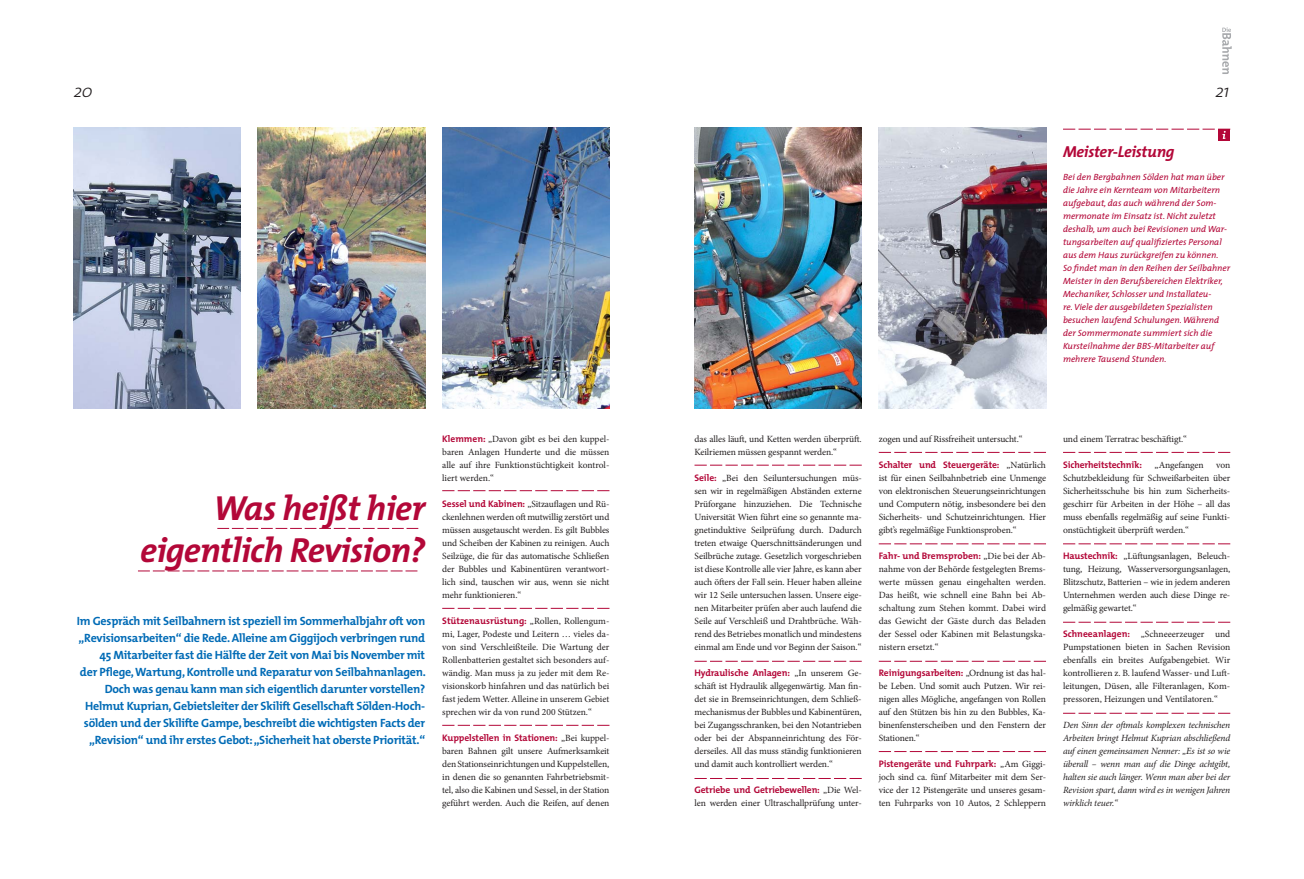
<style>
.page{position:relative;width:1304px;height:879px;background:#fff}
.page>*{position:absolute;margin:0;border:0;box-sizing:border-box;transform-origin:0 0}
.t1{font:italic 700 35px/42px "The Mix";letter-spacing:-.02em;color:#b30738;text-align:right}
.t2{font:italic 300 18px "The Mix";color:#231f20}
.t3{font:italic 700 16px "The Mix";letter-spacing:-.02em;color:#b30738}
.t4{font:700 12px/17px "The Mix";letter-spacing:-.02em;color:#006bb6;text-align:right}
.t5{font:9.5px/13px "Minion Pro";letter-spacing:-.01em;color:#231f20;text-align:justify}
.t6{font:700 9.5px "The Mix";letter-spacing:-.01em;color:#b30738}
.t7{font:italic 9.5px/13px "Minion Pro";letter-spacing:-.015em;color:#231f20;text-align:justify}
.t8{font:italic 9px/13px "The Mix";color:#b30738}
.s1{font-family:"The Mix";font-weight:700;color:#b30738}
.s2{font-family:"Minion Pro";font-weight:400;color:#231f20}
</style>
<div class="page">
<svg style="left:1222px;top:27px;width:10px;height:47px"></svg>
<svg style="left:217px;top:528px;width:201px;height:1px"></svg>
<svg style="left:138px;top:571px;width:279px;height:1px"></svg>
<svg style="left:442px;top:490px;width:167px;height:1px"></svg>
<svg style="left:442px;top:608px;width:167px;height:1px"></svg>
<svg style="left:442px;top:725px;width:167px;height:1px"></svg>
<svg style="left:694px;top:465px;width:168px;height:1px"></svg>
<svg style="left:694px;top:661px;width:168px;height:1px"></svg>
<svg style="left:879px;top:661px;width:167px;height:1px"></svg>
<svg style="left:694px;top:778px;width:168px;height:1px"></svg>
<svg style="left:879px;top:452px;width:167px;height:1px"></svg>
<svg style="left:1063px;top:452px;width:167px;height:1px"></svg>
<svg style="left:879px;top:544px;width:167px;height:1px"></svg>
<svg style="left:1063px;top:544px;width:167px;height:1px"></svg>
<svg style="left:1063px;top:622px;width:167px;height:1px"></svg>
<svg style="left:1063px;top:713px;width:167px;height:1px"></svg>
<svg style="left:879px;top:751px;width:167px;height:1px"></svg>
<img style="left:74px;top:128px;width:167px;height:280px">
<img style="left:258px;top:128px;width:167px;height:280px">
<img style="left:442px;top:128px;width:167px;height:280px">
<img style="left:694px;top:128px;width:168px;height:280px">
<img style="left:879px;top:128px;width:167px;height:280px">
<div style="left:1218px;top:129px;width:12px;height:12px;background:#b30738"></div>
<svg style="left:1063px;top:129px;width:163px;height:10px"></svg>
<h2 class="t2" style="left:74px;top:83px;width:21px">20</h2>
<h2 class="t2" style="left:1215px;top:83px;width:16px">21</h2>
<h1 class="t1" style="left:140px;top:490px;width:287px">Was heißt hier eigentlich Revision?</h1>
<p class="t4" style="left:77px;top:613px;width:350px">Im Gespräch mit Seilbahnern ist speziell im Sommerhalbjahr oft von „Revisionsarbeiten“ die Rede. Alleine am Giggijoch verbringen rund 45 Mitarbeiter fast die Hälfte der Zeit von Mai bis November mit<br>der Pflege, Wartung, Kontrolle und Reparatur von Seilbahnanlagen.<br>Doch was genau kann man sich eigentlich darunter vorstellen?<br>Helmut Kuprian, Gebietsleiter der Skilift Gesellschaft Sölden-Hoch&shy;sölden und der Skilifte Gampe, beschreibt die wichtigsten Facts der „Revision“ und ihr erstes Gebot: „Sicherheit hat oberste Priorität.“</p>
<p class="t5" style="left:442px;top:433px;width:169px"><span class="s1">Klemmen:</span> „Davon gibt es bei den kuppel&shy;baren Anlagen Hunderte und die müssen alle auf ihre Funktionstüchtigkeit kontrol&shy;liert werden.“</p>
<p class="t5" style="left:442px;top:498px;width:169px"><span class="s1">Sessel und Kabinen:</span> „Sitzauflagen und Rü&shy;ckenlehnen werden oft mutwillig zerstört und müssen ausgetauscht werden. Es gilt Bubbles und Scheiben der Kabinen zu reinigen. Auch Seilzüge, die für das automatische Schließen der Bubbles und Kabinentüren verantwort&shy;lich sind, tauschen wir aus, wenn sie nicht mehr funktionieren.“</p>
<p class="t6" style="left:442px;top:617px;width:169px">Stützenausrüstung: <span class="s2">„Rollen, Rollengum-</span></p>
<p class="t5" style="left:442px;top:628px;width:169px">mi, Lager, Podeste und Leitern … vieles da&shy;von sind Verschleißteile. Die Wartung der Rollenbatterien gestaltet sich besonders auf&shy;wändig. Man muss ja zu jeder mit dem Re&shy;visionskorb hinfahren und das natürlich bei fast jedem Wetter. Alleine in unserem Gebiet sprechen wir da von rund 200 Stützen.“</p>
<p class="t6" style="left:442px;top:734px;width:169px">Kuppelstellen in Stationen: <span class="s2">„Bei kuppel-</span></p>
<p class="t5" style="left:442px;top:745px;width:169px">baren Bahnen gilt unsere Aufmerksamkeit den Stationseinrichtungen und Kuppelstellen, in denen die so genannten Fahrbetriebsmit&shy;tel, also die Kabinen und Sessel, in der Station geführt werden. Auch die Reifen, auf denen</p>
<h3 class="t3" style="left:1063px;top:144px;width:113px">Meister-Leistung</h3>
<p class="t8" style="left:1063px;top:171px;width:169px">Bei den Bergbahnen Sölden hat man über die Jahre ein Kernteam von Mitarbeitern aufgebaut, das auch während der Som&shy;mermonate im Einsatz ist. Nicht zuletzt deshalb, um auch bei Revisionen und War&shy;tungsarbeiten auf qualifiziertes Personal aus dem Haus zurückgreifen zu können.<br>So findet man in den Reihen der Seilbahner Meister in den Berufsbereichen Elektriker, Mechaniker, Schlosser und Installateu-<br>re. Viele der ausgebildeten Spezialisten besuchen laufend Schulungen. Während der Sommermonate summiert sich die Kursteilnahme der BBS-Mitarbeiter auf mehrere Tausend Stunden.</p>
<p class="t5" style="left:694px;top:433px;width:169px">das alles läuft, und Ketten werden überprüft.<br>Keilriemen müssen gespannt werden.“</p>
<p class="t5" style="left:694px;top:472px;width:169px"><span class="s1">Seile:</span> „Bei den Seiluntersuchungen müs&shy;sen wir in regelmäßigen Abständen externe Prüforgane hinzuziehen. Die Technische Universität Wien führt eine so genannte ma&shy;gnetinduktive Seilprüfung durch. Dadurch treten etwaige Querschnittsänderungen und Seilbrüche zutage. Gesetzlich vorgeschrieben ist diese Kontrolle alle vier Jahre, es kann aber auch öfters der Fall sein. Heuer haben alleine wir 12 Seile untersuchen lassen. Unsere eige&shy;nen Mitarbeiter prüfen aber auch laufend die Seile auf Verschleiß und Drahtbrüche. Wäh&shy;rend des Betriebes monatlich und mindestens einmal am Ende und vor Beginn der Saison.“</p>
<p class="t6" style="left:694px;top:669px;width:169px">Hydraulische Anlagen: <span class="s2">„In unserem Ge-</span></p>
<p class="t5" style="left:694px;top:680px;width:169px">schäft ist Hydraulik allgegenwärtig. Man fin&shy;det sie in Bremseinrichtungen, dem Schließ&shy;mechanismus der Bubbles und Kabinentüren, bei Zugangsschranken, bei den Notantrieben oder bei der Abspanneinrichtung des För&shy;derseiles. All das muss ständig funktionieren und damit auch kontrolliert werden.“</p>
<p class="t6" style="left:694px;top:786px;width:169px">Getriebe und Getriebewellen: <span class="s2">„Die Wel-</span></p>
<p class="t5" style="left:694px;top:797px;width:169px">len werden einer Ultraschallprüfung unter-</p>
<p class="t5" style="left:879px;top:433px;width:145px">zogen und auf Rissfreiheit untersucht.“</p>
<p class="t6" style="left:879px;top:461px;width:169px">Schalter und Steuergeräte: <span class="s2">„Natürlich</span></p>
<p class="t5" style="left:879px;top:472px;width:169px">ist für einen Seilbahnbetrieb eine Unmenge von elektronischen Steuerungseinrichtungen und Computern nötig, insbesondere bei den Sicherheits- und Schutzeinrichtungen. Hier gibt’s regelmäßige Funktionsproben.“</p>
<p class="t6" style="left:879px;top:552px;width:169px">Fahr- und Bremsproben: <span class="s2">„Die bei der Ab-</span></p>
<p class="t5" style="left:879px;top:563px;width:169px">nahme von der Behörde festgelegten Brems&shy;werte müssen genau eingehalten werden.<br>Das heißt, wie schnell eine Bahn bei Ab&shy;schaltung zum Stehen kommt. Dabei wird das Gewicht der Gäste durch das Beladen der Sessel oder Kabinen mit Belastungska&shy;nistern ersetzt.“</p>
<p class="t6" style="left:879px;top:669px;width:169px">Reinigungsarbeiten: <span class="s2">„Ordnung ist das hal-</span></p>
<p class="t5" style="left:879px;top:680px;width:169px">be Leben. Und somit auch Putzen. Wir rei&shy;nigen alles Mögliche, angefangen von Rollen auf den Stützen bis hin zu den Bubbles, Ka&shy;binenfensterscheiben und den Fenstern der Stationen.“</p>
<p class="t6" style="left:879px;top:760px;width:169px">Pistengeräte und Fuhrpark: <span class="s2">„Am Giggi-</span></p>
<p class="t5" style="left:879px;top:771px;width:169px">joch sind ca. fünf Mitarbeiter mit dem Ser&shy;vice der 12 Pistengeräte und unseres gesam&shy;ten Fuhrparks von 10 Autos, 2 Schleppern</p>
<p class="t5" style="left:1063px;top:433px;width:126px">und einem Terratrac beschäftigt.“</p>
<p class="t6" style="left:1063px;top:461px;width:80px">Sicherheitstechnik:</p>
<p class="t5" style="left:1154px;top:459px;width:51px">„Angefangen</p>
<p class="t5" style="left:1063px;top:459px;width:169px;text-indent:153px">von Schutzbekleidung für Schweißarbeiten über Sicherheitsschuhe bis hin zum Sicherheits&shy;geschirr für Arbeiten in der Höhe – all das muss ebenfalls regelmäßig auf seine Funkti&shy;onstüchtigkeit überprüft werden.“</p>
<p class="t5" style="left:1063px;top:550px;width:169px"><span class="s1">Haustechnik:</span> „Lüftungsanlagen, Beleuch&shy;tung, Heizung, Wasserversorgungsanlagen, Blitzschutz, Batterien – wie in jedem anderen Unternehmen werden auch diese Dinge re&shy;gelmäßig gewartet.“</p>
<p class="t5" style="left:1063px;top:628px;width:169px"><span class="s1">Schneeanlagen:</span> „Schneeerzeuger und Pumpstationen bieten in Sachen Revision ebenfalls ein breites Aufgabengebiet. Wir kontrollieren z. B. laufend Wasser- und Luft&shy;leitungen, Düsen, alle Filteranlagen, Kom&shy;pressoren, Heizungen und Ventilatoren.“</p>
<p class="t7" style="left:1063px;top:719px;width:169px">Den Sinn der oftmals komplexen technischen Arbeiten bringt Helmut Kuprian abschließend auf einen gemeinsamen Nenner: „Es ist so wie überall – wenn man auf die Dinge achtgibt, halten sie auch länger. Wenn man aber bei der Revision spart, dann wird es in wenigen Jahren wirklich teuer.“</p>
</div>
